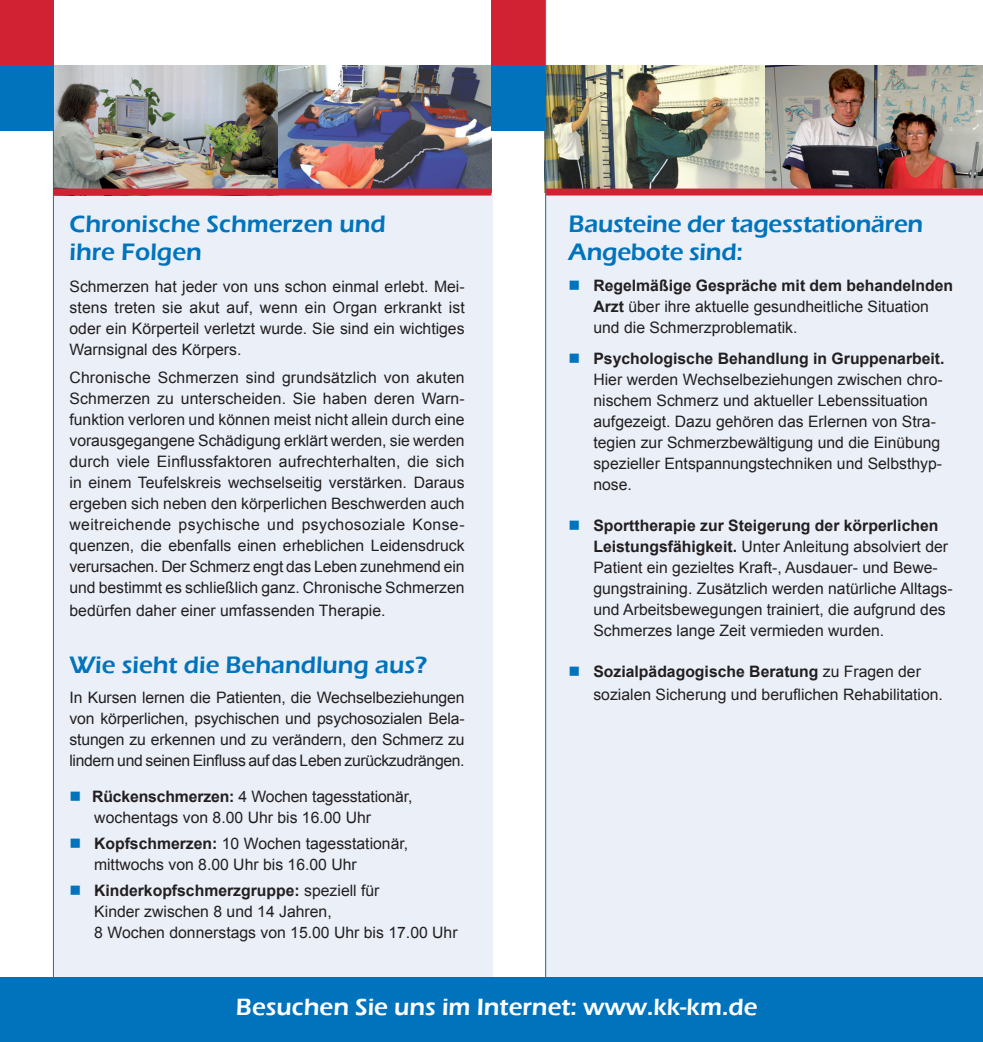
<style>
.page{position:relative;width:983px;height:1042px;background:#fff}
.page>*{position:absolute;margin:0;border:0;box-sizing:border-box;transform-origin:0 0}
.Fließtext{font:600 24.5px/28px "Eras ITC";color:#0073bc}
.Fließtext-2{font:600 24.5px "Eras ITC";color:#fff}
.Fließtext-3{font:15.75px/21px "Arial";color:#231f20}
.Fließtext-4{font:700 15.75px "Arial";color:#231f20}
.s1{color:#0073bc}
.s2{font-weight:700}
.s3{font-weight:400}
</style>
<div class="page">
<div style="left:546px;top:196px;width:436px;height:791px;background:#eaeff8"></div>
<div style="left:54px;top:196px;width:438px;height:800px;background:#eaeff8"></div>
<img style="left:54px;top:65px;width:225px;height:124px">
<img style="left:279px;top:65px;width:212px;height:124px">
<img style="left:764px;top:65px;width:218px;height:124px">
<img style="left:544px;top:65px;width:220px;height:127px">
<div style="left:546px;top:189px;width:436px;height:7px;background:#d12233"></div>
<div style="left:0;top:0;width:53px;height:65px;background:#d12233"></div>
<div style="left:491px;top:0;width:53px;height:65px;background:#d12233"></div>
<div style="left:0;top:65px;width:54px;height:66px;background:#0073bc"></div>
<div style="left:491px;top:65px;width:54px;height:66px;background:#0073bc"></div>
<div style="left:54px;top:189px;width:437px;height:7px;background:#d12233"></div>
<hr style="left:53px;top:0;width:1px;height:1042px;background:#0073bc">
<hr style="left:545px;top:0;width:1px;height:1042px;background:#0073bc">
<div style="left:0;top:977px;width:982px;height:65px;background:#0073bc"></div>
<p class="Fließtext" style="left:69px;top:210px;width:317px">Chronische Schmerzen und</p>
<p class="Fließtext" style="left:69px;top:238px;width:134px">ihre Folgen</p>
<p class="Fließtext-3" style="left:69px;top:276px;width:396px;text-align:justify">Schmerzen hat jeder von uns schon einmal erlebt. Mei&shy;stens treten sie akut auf, wenn ein Organ erkrankt ist oder ein Körperteil verletzt wurde. Sie sind ein wichtiges Warnsignal des Körpers.</p>
<p class="Fließtext-3" style="left:69px;top:367px;width:396px;text-align:justify">Chronische Schmerzen sind grundsätzlich von akuten Schmerzen zu unterscheiden. Sie haben deren Warn&shy;funktion verloren und können meist nicht allein durch eine vorausgegangene Schädigung erklärt werden, sie werden durch viele Einflussfaktoren aufrechterhalten, die sich in einem Teufelskreis wechselseitig verstärken. Daraus ergeben sich neben den körperlichen Beschwerden auch weitreichende psychische und psychosoziale Konse&shy;quenzen, die ebenfalls einen erheblichen Leidensdruck verursachen. Der Schmerz engt das Leben zunehmend ein und bestimmt es schließlich ganz. Chronische Schmerzen</p>
<p class="Fließtext-3" style="left:69px;top:600px;width:317px">bedürfen daher einer umfassenden Therapie.</p>
<p class="Fließtext" style="left:69px;top:650px;width:359px">Wie sieht die Behandlung aus?</p>
<p class="Fließtext-3" style="left:69px;top:687px;width:396px;text-align:justify">In Kursen lernen die Patienten, die Wechselbeziehungen von körperlichen, psychischen und psychosozialen Bela&shy;stungen zu erkennen und zu verändern, den Schmerz zu lindern und seinen Einfluss auf das Leben zurückzudrängen.</p>
<p class="Fließtext-3" style="left:69px;top:786px;width:344px"><span class="s1">■</span> <span class="s2">Rückenschmerzen:</span> 4 Wochen tagesstationär,</p>
<p class="Fließtext-3" style="left:94px;top:807px;width:278px">wochentags von 8.00 Uhr bis 16.00 Uhr</p>
<p class="Fließtext-3" style="left:94px;top:833px;width:315px;text-indent:-25px"><span class="s1">■</span> <span class="s2">Kopfschmerzen:</span> 10 Wochen tagesstationär, mittwochs von 8.00 Uhr bis 16.00 Uhr</p>
<p class="Fließtext-4" style="left:69px;top:880px;width:311px"><span class="s1">■</span> Kinderkopfschmerzgruppe: <span class="s3">speziell für</span></p>
<p class="Fließtext-3" style="left:94px;top:901px;width:365px">Kinder zwischen 8 und 14 Jahren,<br>8 Wochen donnerstags von 15.00 Uhr bis 17.00 Uhr</p>
<p class="Fließtext" style="left:568px;top:210px;width:356px">Bausteine der tagesstationären<br>Angebote sind:</p>
<p class="Fließtext-3" style="left:593px;top:275px;width:361px;text-indent:-25px"><span class="s1">■</span> <span class="s2">Regelmäßige Gespräche mit dem behandelnden<br>Arzt</span> über ihre aktuelle gesundheitliche Situation und die Schmerzproblematik.</p>
<p class="Fließtext-3" style="left:593px;top:348px;width:352px;text-indent:-25px"><span class="s1">■</span> <span class="s2">Psychologische Behandlung in Gruppenarbeit.<br></span>Hier werden Wechselbeziehungen zwischen chro&shy;nischem Schmerz und aktueller Lebenssituation aufgezeigt. Dazu gehören das Erlernen von Stra&shy;tegien zur Schmerzbewältigung und die Einübung spezieller Entspannungstechniken und Selbsthyp&shy;nose.</p>
<p class="Fließtext-3" style="left:593px;top:515px;width:360px;text-indent:-25px"><span class="s1">■</span> <span class="s2">Sporttherapie zur Steigerung der körperlichen Leistungsfähigkeit.</span> Unter Anleitung absolviert der Patient ein gezieltes Kraft-, Ausdauer- und Bewe&shy;gungstraining. Zusätzlich werden natürliche Alltags&shy;und Arbeitsbewegungen trainiert, die aufgrund des Schmerzes lange Zeit vermieden wurden.</p>
<p class="Fließtext-3" style="left:593px;top:660px;width:351px;line-height:22.8px;text-indent:-25px"><span class="s1">■</span> <span class="s2">Sozialpädagogische Beratung</span> zu Fragen der sozialen Sicherung und beruflichen Rehabilitation.</p>
<p class="Fließtext-2" style="left:236px;top:993px;width:523px">Besuchen Sie uns im Internet: www.kk-km.de</p>
</div>
